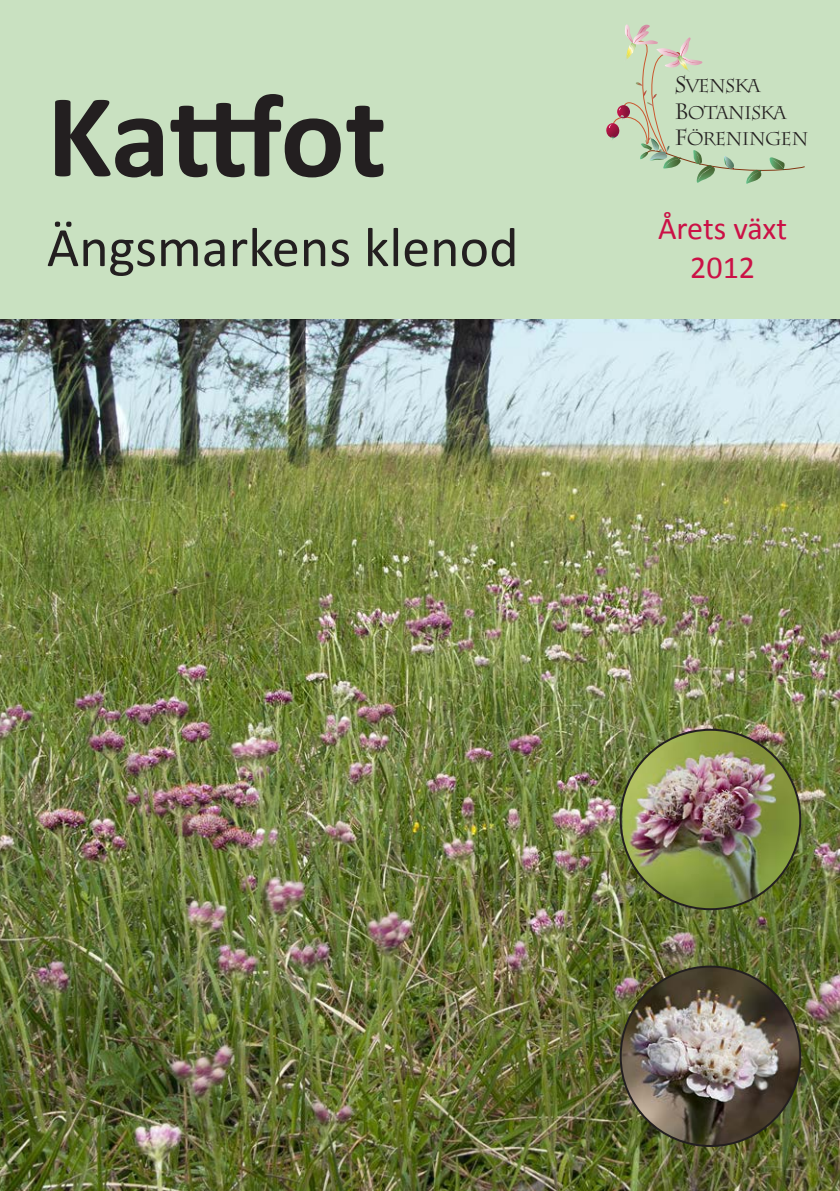
<style>
.page{position:relative;width:840px;height:1191px;background:#fff}
.page>*{position:absolute;margin:0;border:0;box-sizing:border-box;transform-origin:0 0}
.t1{font:700 120px "Calibri";color:#231f20}
.t2{font:56px "Calibri";color:#231f20}
.t3{font:32px/38.4px "Calibri";color:#cb1146;text-align:center}
.t4{font:18.4px/26.4px "Charlemagne Std";letter-spacing:-.05em;color:#231f20}
.s1{font-size:22px}
</style>
<div class="page">
<div style="left:0;top:0;width:839px;height:319px;background:#c9e1c1"></div>
<img style="left:0;top:319px;width:839px;height:872px">
<svg style="left:605px;top:24px;width:199px;height:160px;background:#c5d9ba"></svg>
<img style="left:622px;top:730px;width:177px;height:179px">
<img style="left:620px;top:966px;width:179px;height:180px;border-radius:90px">
<p class="t1" style="left:47px;top:60px;width:341px">Kattfot</p>
<p class="t4" style="left:674px;top:73px;width:135px"><span class="s1">S</span>VENSKA<br><span class="s1">B</span>OTANISKA<br><span class="s1">F</span>ÖRENINGEN</p>
<p class="t2" style="left:47px;top:212px;width:473px">Ängsmarkens klenod</p>
<p class="t3" style="left:657px;top:209px;width:131px">Årets växt<br>2012</p>
</div>
